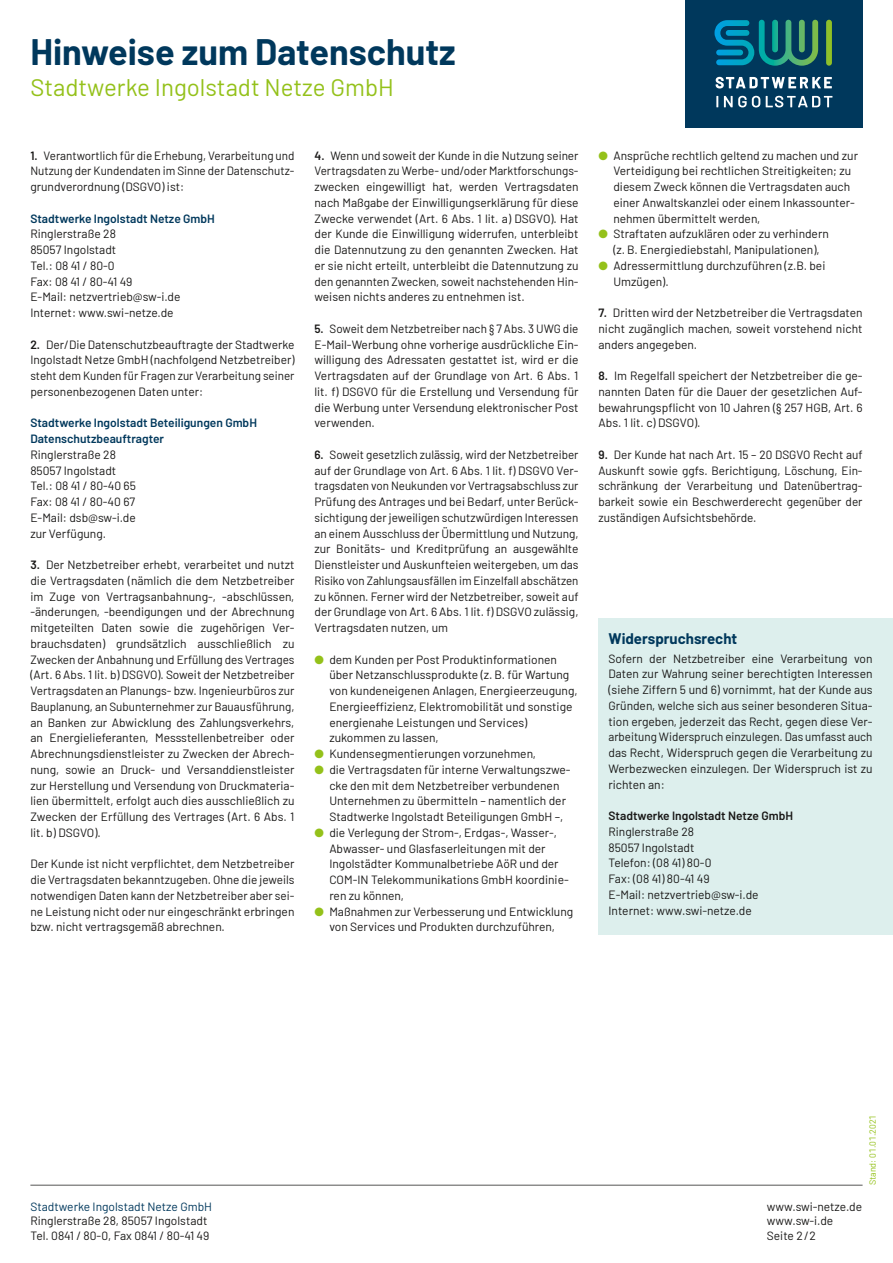
<style>
.page{position:relative;width:893px;height:1263px;background:#fff}
.page>*{position:absolute;margin:0;border:0;box-sizing:border-box;transform-origin:0 0}
.swi20-Titel_h1_Titel{font:700 36px "Barlow";color:#00385c}
.swi20-Titel_h1_Titel-2{font:24px "Barlow";color:#94c11a}
.swi20-Vertrag_h2_Vertragsziffer{font:700 15px "Barlow";color:#00385c}
.swi20-Text_p_Fliesstext{font:12px/15.8px "Barlow";color:#181716;text-align:justify}
.swi20-Text_p_Fliesstext_Abstand0{font:12px "Barlow";color:#181716}
.swi20-Text_p_Fliesstext_Abstand0-2{font:600 12px/15.8px "Barlow";color:#00385c}
.t1{font:12px "Barlow";color:#00385c}
.swi20-Text_p_Fliesstext_Abstand0-3{font:600 12px "Barlow";color:#181716}
.t2{font:9px "Barlow";color:#94c11a}
.s1{font-weight:600}
.s2{color:#94c11a}
</style>
<div class="page">
<hr style="left:30px;top:1185px;width:833px;height:1px;background:#565655">
<div style="left:685px;top:0;width:178px;height:128px;background:#00385c"></div>
<svg style="left:714px;top:20px;width:118px;height:46px"></svg>
<svg style="left:716px;top:77px;width:116px;height:11px"></svg>
<svg style="left:716px;top:96px;width:2px;height:11px"></svg>
<svg style="left:724px;top:96px;width:36px;height:11px"></svg>
<svg style="left:766px;top:96px;width:66px;height:11px"></svg>
<div style="left:598px;top:619px;width:295px;height:316px;background:#ddefed"></div>
<h1 class="swi20-Titel_h1_Titel" style="left:30px;top:26px;width:427px">Hinweise zum Datenschutz</h1>
<h1 class="swi20-Titel_h1_Titel-2" style="left:30px;top:70px;width:365px">Stadtwerke Ingolstadt Netze GmbH</h1>
<p class="swi20-Text_p_Fliesstext" style="left:30px;top:146px;width:266px"><span class="s1">1.</span> Verantwortlich für die Erhebung, Verarbeitung und Nutzung der Kundendaten im Sinne der Datenschutz&shy;grundverordnung (DSGVO) ist:</p>
<p class="swi20-Text_p_Fliesstext_Abstand0-2" style="left:30px;top:209px;width:186px">Stadtwerke Ingolstadt Netze GmbH</p>
<p class="swi20-Text_p_Fliesstext_Abstand0" style="left:30px;top:225px;width:87px">Ringlerstraße 28</p>
<p class="swi20-Text_p_Fliesstext_Abstand0" style="left:30px;top:241px;width:87px">85057 Ingolstadt</p>
<p class="swi20-Text_p_Fliesstext_Abstand0" style="left:30px;top:257px;width:86px">Tel.: 08 41 / 80-0</p>
<p class="swi20-Text_p_Fliesstext_Abstand0" style="left:30px;top:273px;width:104px">Fax: 08 41 / 80-41 49</p>
<p class="swi20-Text_p_Fliesstext_Abstand0" style="left:30px;top:288px;width:152px">E-Mail: netzvertrieb@sw-i.de</p>
<p class="swi20-Text_p_Fliesstext" style="left:30px;top:304px;width:145px">Internet: www.swi-netze.de</p>
<p class="swi20-Text_p_Fliesstext" style="left:30px;top:335px;width:266px"><span class="s1">2.</span> Der/Die Datenschutzbeauftragte der Stadtwerke Ingolstadt Netze GmbH (nachfolgend Netzbetreiber) steht dem Kunden für Fragen zur Verarbeitung seiner personenbezogenen Daten unter:</p>
<p class="swi20-Text_p_Fliesstext_Abstand0-2" style="left:30px;top:414px;width:228px">Stadtwerke Ingolstadt Beteiligungen GmbH<br>Datenschutzbeauftragter</p>
<p class="swi20-Text_p_Fliesstext_Abstand0" style="left:30px;top:446px;width:87px">Ringlerstraße 28</p>
<p class="swi20-Text_p_Fliesstext_Abstand0" style="left:30px;top:462px;width:87px">85057 Ingolstadt</p>
<p class="swi20-Text_p_Fliesstext_Abstand0" style="left:30px;top:477px;width:107px">Tel.: 08 41 / 80-40 65</p>
<p class="swi20-Text_p_Fliesstext_Abstand0" style="left:30px;top:493px;width:106px">Fax: 08 41 / 80-40 67</p>
<p class="swi20-Text_p_Fliesstext_Abstand0" style="left:30px;top:509px;width:107px">E-Mail: dsb@sw-i.de</p>
<p class="swi20-Text_p_Fliesstext" style="left:30px;top:524px;width:77px">zur Verfügung.</p>
<p class="swi20-Text_p_Fliesstext" style="left:30px;top:556px;width:266px"><span class="s1">3.</span> Der Netzbetreiber erhebt, verarbeitet und nutzt die Vertragsdaten (nämlich die dem Netzbetreiber im Zuge von Vertragsanbahnung-, -abschlüssen, -änderungen, -beendigungen und der Abrechnung mitgeteilten Daten sowie die zugehörigen Ver&shy;brauchsdaten) grundsätzlich ausschließlich zu Zwecken der Anbahnung und Erfüllung des Vertrages (Art. 6 Abs. 1 lit. b) DSGVO). Soweit der Netzbetreiber Vertragsdaten an Planungs- bzw. Ingenieurbüros zur Bauplanung, an Subunternehmer zur Bauausführung, an Banken zur Abwicklung des Zahlungsverkehrs, an Energielieferanten, Messstellenbetreiber oder Abrechnungsdienstleister zu Zwecken der Abrech&shy;nung, sowie an Druck- und Versanddienstleister zur Herstellung und Versendung von Druckmateria&shy;lien übermittelt, erfolgt auch dies ausschließlich zu Zwecken der Erfüllung des Vertrages (Art. 6 Abs. 1 lit. b) DSGVO).</p>
<p class="swi20-Text_p_Fliesstext" style="left:30px;top:855px;width:266px">Der Kunde ist nicht verpflichtet, dem Netzbetreiber die Vertragsdaten bekanntzugeben. Ohne die jeweils notwendigen Daten kann der Netzbetreiber aber sei&shy;ne Leistung nicht oder nur eingeschränkt erbringen bzw. nicht vertragsgemäß abrechnen.</p>
<p class="swi20-Text_p_Fliesstext" style="left:314px;top:146px;width:266px"><span class="s1">4.</span> Wenn und soweit der Kunde in die Nutzung seiner Vertragsdaten zu Werbe- und/oder Marktforschungs&shy;zwecken eingewilligt hat, werden Vertragsdaten nach Maßgabe der Einwilligungserklärung für diese Zwecke verwendet (Art. 6 Abs. 1 lit. a) DSGVO). Hat der Kunde die Einwilligung widerrufen, unterbleibt die Datennutzung zu den genannten Zwecken. Hat er sie nicht erteilt, unterbleibt die Datennutzung zu den genannten Zwecken, soweit nachstehenden Hin&shy;weisen nichts anderes zu entnehmen ist.</p>
<p class="swi20-Text_p_Fliesstext" style="left:314px;top:320px;width:266px"><span class="s1">5.</span> Soweit dem Netzbetreiber nach § 7 Abs. 3 UWG die E-Mail-Werbung ohne vorherige ausdrückliche Ein&shy;willigung des Adressaten gestattet ist, wird er die Vertragsdaten auf der Grundlage von Art. 6 Abs. 1 lit. f) DSGVO für die Erstellung und Versendung für die Werbung unter Versendung elektronischer Post verwenden.</p>
<p class="swi20-Text_p_Fliesstext" style="left:314px;top:446px;width:266px"><span class="s1">6.</span> Soweit gesetzlich zulässig, wird der Netzbetreiber auf der Grundlage von Art. 6 Abs. 1 lit. f) DSGVO Ver&shy;tragsdaten von Neukunden vor Vertragsabschluss zur Prüfung des Antrages und bei Bedarf, unter Berück&shy;sichtigung der jeweiligen schutzwürdigen Interessen an einem Ausschluss der Übermittlung und Nutzung, zur Bonitäts- und Kreditprüfung an ausgewählte Dienstleister und Auskunfteien weitergeben, um das Risiko von Zahlungsausfällen im Einzelfall abschätzen zu können. Ferner wird der Netzbetreiber, soweit auf der Grundlage von Art. 6 Abs. 1 lit. f) DSGVO zulässig, Vertragsdaten nutzen, um</p>
<p class="swi20-Text_p_Fliesstext" style="left:329px;top:650px;width:250px;text-align:left;text-indent:-15px"><span class="s2">●</span> dem Kunden per Post Produktinformationen über Netzanschlussprodukte (z. B. für Wartung von kundeneigenen Anlagen, Energieerzeugung, Energieeffizienz, Elektromobilität und sonstige energienahe Leistungen und Services) zukommen zu lassen,</p>
<p class="swi20-Text_p_Fliesstext" style="left:314px;top:745px;width:223px"><span class="s2">●</span> Kundensegmentierungen vorzunehmen,</p>
<p class="swi20-Text_p_Fliesstext" style="left:329px;top:761px;width:243px;text-align:left;text-indent:-15px"><span class="s2">●</span> die Vertragsdaten für interne Verwaltungszwe&shy;cke den mit dem Netzbetreiber verbundenen Unternehmen zu übermitteln – namentlich der Stadtwerke Ingolstadt Beteiligungen GmbH –,</p>
<p class="swi20-Text_p_Fliesstext" style="left:329px;top:824px;width:241px;text-align:left;text-indent:-15px"><span class="s2">●</span> die Verlegung der Strom-, Erdgas-, Wasser-, Abwasser- und Glasfaserleitungen mit der Ingolstädter Kommunalbetriebe AöR und der COM-IN Telekommunikations GmbH koordinie&shy;ren zu können,</p>
<p class="swi20-Text_p_Fliesstext" style="left:314px;top:902px;width:260px;text-align:center"><span class="s2">●</span> Maßnahmen zur Verbesserung und Entwicklung von Services und Produkten durchzuführen,</p>
<p class="swi20-Text_p_Fliesstext" style="left:613px;top:146px;width:246px;text-align:left;text-indent:-15px"><span class="s2">●</span> Ansprüche rechtlich geltend zu machen und zur Verteidigung bei rechtlichen Streitigkeiten; zu diesem Zweck können die Vertragsdaten auch einer Anwaltskanzlei oder einem Inkassounter&shy;nehmen übermittelt werden,</p>
<p class="swi20-Text_p_Fliesstext" style="left:598px;top:225px;width:232px;text-align:center"><span class="s2">●</span> Straftaten aufzuklären oder zu verhindern (z. B. Energiediebstahl, Manipulationen),</p>
<p class="swi20-Text_p_Fliesstext" style="left:613px;top:257px;width:213px;text-indent:-15px"><span class="s2">●</span> Adressermittlung durchzuführen (z.B. bei<br>Umzügen).</p>
<p class="swi20-Text_p_Fliesstext" style="left:598px;top:304px;width:266px"><span class="s1">7.</span> Dritten wird der Netzbetreiber die Vertragsdaten nicht zugänglich machen, soweit vorstehend nicht anders angegeben.</p>
<p class="swi20-Text_p_Fliesstext" style="left:598px;top:367px;width:266px"><span class="s1">8.</span> Im Regelfall speichert der Netzbetreiber die ge&shy;nannten Daten für die Dauer der gesetzlichen Auf&shy;bewahrungspflicht von 10 Jahren (§ 257 HGB, Art. 6<br>Abs. 1 lit. c) DSGVO).</p>
<p class="swi20-Text_p_Fliesstext" style="left:598px;top:446px;width:266px"><span class="s1">9.</span> Der Kunde hat nach Art. 15 – 20 DSGVO Recht auf Auskunft sowie ggfs. Berichtigung, Löschung, Ein&shy;schränkung der Verarbeitung und Datenübertrag&shy;barkeit sowie ein Beschwerderecht gegenüber der zuständigen Aufsichtsbehörde.</p>
<h2 class="swi20-Vertrag_h2_Vertragsziffer" style="left:608px;top:627px;width:130px">Widerspruchsrecht</h2>
<p class="swi20-Text_p_Fliesstext" style="left:608px;top:649px;width:266px">Sofern der Netzbetreiber eine Verarbeitung von Daten zur Wahrung seiner berechtigten Interessen (siehe Ziffern 5 und 6) vornimmt, hat der Kunde aus Gründen, welche sich aus seiner besonderen Situa&shy;tion ergeben, jederzeit das Recht, gegen diese Ver&shy;arbeitung Widerspruch einzulegen. Das umfasst auch das Recht, Widerspruch gegen die Verarbeitung zu Werbezwecken einzulegen. Der Widerspruch ist zu richten an:</p>
<p class="swi20-Text_p_Fliesstext_Abstand0-3" style="left:608px;top:807px;width:186px">Stadtwerke Ingolstadt Netze GmbH</p>
<p class="swi20-Text_p_Fliesstext_Abstand0" style="left:608px;top:823px;width:87px">Ringlerstraße 28</p>
<p class="swi20-Text_p_Fliesstext_Abstand0" style="left:608px;top:839px;width:87px">85057 Ingolstadt</p>
<p class="swi20-Text_p_Fliesstext_Abstand0" style="left:608px;top:854px;width:104px">Telefon: (08 41) 80-0</p>
<p class="swi20-Text_p_Fliesstext_Abstand0" style="left:608px;top:870px;width:103px">Fax: (08 41) 80-41 49</p>
<p class="swi20-Text_p_Fliesstext_Abstand0" style="left:608px;top:886px;width:152px">E-Mail: netzvertrieb@sw-i.de</p>
<p class="swi20-Text_p_Fliesstext_Abstand0" style="left:608px;top:902px;width:145px">Internet: www.swi-netze.de</p>
<p class="t1" style="left:30px;top:1198px;width:183px">Stadtwerke Ingolstadt Netze GmbH</p>
<p class="swi20-Text_p_Fliesstext" style="left:30px;top:1213px;width:181px;line-height:14.2px">Ringlerstraße 28, 85057 Ingolstadt<br>Tel. 0841 / 80-0, Fax 0841 / 80-41 49</p>
<p class="swi20-Text_p_Fliesstext" style="left:767px;top:1198px;width:97px;line-height:14.2px;text-align:left">www.swi-netze.de www.sw-i.de<br>Seite 2/2</p>
<p class="t2" style="left:866px;top:1185px;width:72px;rotate:-90deg">Stand: 01.01.2021</p>
</div>
